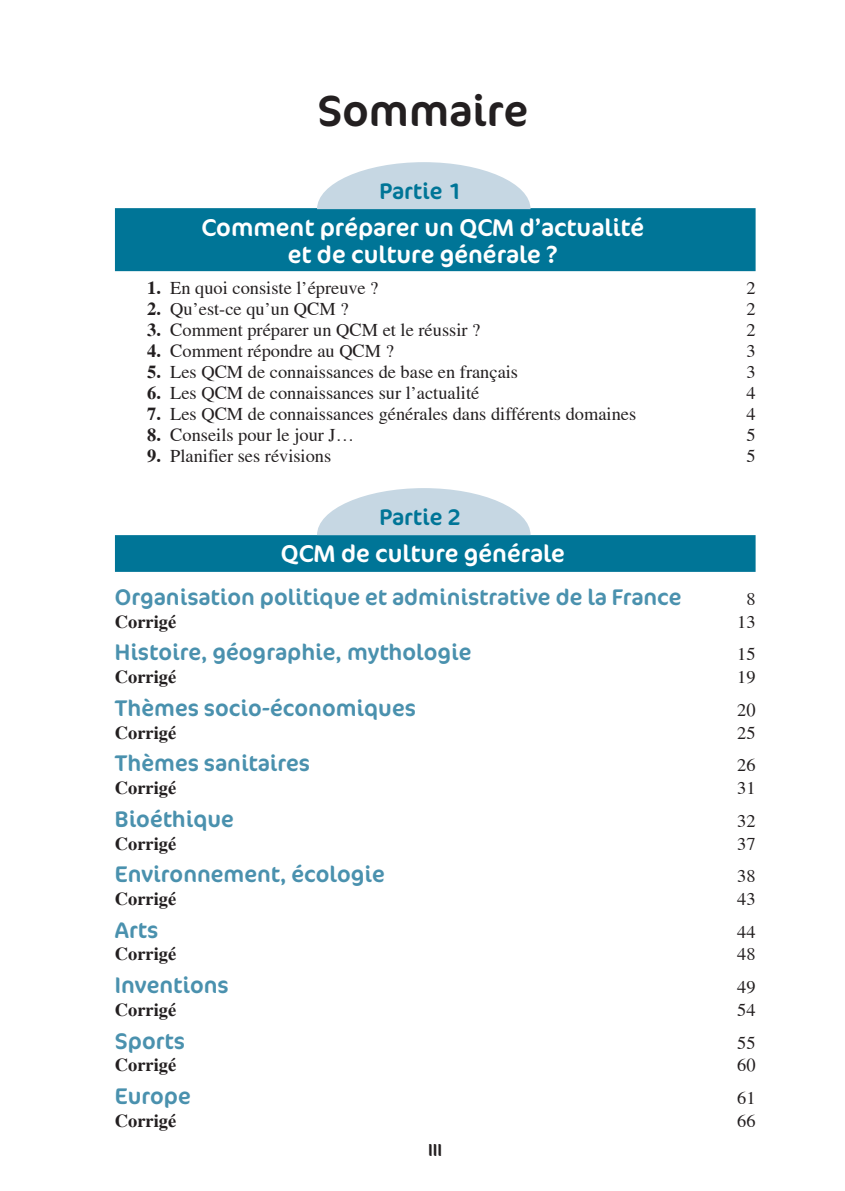
<style>
.page{position:relative;width:845px;height:1191px;background:#fff}
.page>*{position:absolute;margin:0;border:0;box-sizing:border-box;transform-origin:0 0}
.t1{font:43.75px "Cocon OT";color:#231f20}
.t2{font:24.5px/26.2px "Cocon OT";color:#fff;text-align:center}
.t3{font:22.75px "Cocon OT";color:#4a91ae}
.t4{font:22.75px "Cocon OT";color:#007597}
.t5{font:18.38px "Times";color:#231f20}
.t6{font:700 18.38px "Times";color:#231f20}
.t7{font:17.5px "Cocon OT";color:#231f20}
.s1{font-weight:700}
</style>
<div class="page">
<div style="left:115px;top:208px;width:640px;height:63px;background:#007597"></div>
<div style="left:115px;top:535px;width:640px;height:37px;background:#007597"></div>
<svg style="left:317px;top:162px;width:213px;height:47px"></svg>
<svg style="left:317px;top:488px;width:213px;height:47px"></svg>
<h1 class="t1" style="left:317px;top:85px;width:212px">Sommaire</h1>
<p class="t4" style="left:379px;top:178px;width:83px">Partie 1</p>
<h2 class="t2" style="left:201px;top:215px;width:444px">Comment préparer un QCM d’actualité et de culture générale ?</h2>
<p class="t5" style="left:147px;top:277px;width:232px"><span class="s1">1.</span> En quoi consiste l’épreuve ?</p>
<p class="t5" style="left:746px;top:277px;width:11px">2</p>
<p class="t5" style="left:147px;top:298px;width:203px"><span class="s1">2.</span> Qu’est-ce qu’un QCM ?</p>
<p class="t5" style="left:746px;top:298px;width:11px">2</p>
<p class="t5" style="left:147px;top:319px;width:334px"><span class="s1">3.</span> Comment préparer un QCM et le réussir ?</p>
<p class="t5" style="left:746px;top:319px;width:11px">2</p>
<p class="t5" style="left:147px;top:340px;width:248px"><span class="s1">4.</span> Comment répondre au QCM ?</p>
<p class="t5" style="left:746px;top:340px;width:11px">3</p>
<p class="t5" style="left:147px;top:361px;width:372px"><span class="s1">5.</span> Les QCM de connaissances de base en français</p>
<p class="t5" style="left:746px;top:361px;width:11px">3</p>
<p class="t5" style="left:147px;top:382px;width:333px"><span class="s1">6.</span> Les QCM de connaissances sur l’actualité</p>
<p class="t5" style="left:746px;top:382px;width:11px">4</p>
<p class="t5" style="left:147px;top:403px;width:490px"><span class="s1">7.</span> Les QCM de connaissances générales dans différents domaines</p>
<p class="t5" style="left:746px;top:403px;width:11px">4</p>
<p class="t5" style="left:147px;top:424px;width:208px"><span class="s1">8.</span> Conseils pour le jour J…</p>
<p class="t5" style="left:746px;top:424px;width:11px">5</p>
<p class="t5" style="left:147px;top:445px;width:185px"><span class="s1">9.</span> Planifier ses révisions</p>
<p class="t5" style="left:746px;top:445px;width:11px">5</p>
<p class="t4" style="left:379px;top:504px;width:83px">Partie 2</p>
<h2 class="t2" style="left:281px;top:541px;width:285px">QCM de culture générale</h2>
<p class="t3" style="left:115px;top:584px;width:568px">Organisation politique et administrative de la France</p>
<p class="t5" style="left:746px;top:588px;width:11px">8</p>
<p class="t6" style="left:115px;top:611px;width:63px">Corrigé</p>
<p class="t5" style="left:736px;top:611px;width:20px">13</p>
<p class="t3" style="left:115px;top:639px;width:358px">Histoire, géographie, mythologie</p>
<p class="t5" style="left:736px;top:644px;width:20px">15</p>
<p class="t6" style="left:115px;top:666px;width:63px">Corrigé</p>
<p class="t5" style="left:736px;top:666px;width:20px">19</p>
<p class="t3" style="left:115px;top:694px;width:302px">Thèmes socio-économiques</p>
<p class="t5" style="left:736px;top:699px;width:20px">20</p>
<p class="t6" style="left:115px;top:721px;width:63px">Corrigé</p>
<p class="t5" style="left:736px;top:722px;width:20px">25</p>
<p class="t3" style="left:115px;top:750px;width:196px">Thèmes sanitaires</p>
<p class="t5" style="left:736px;top:755px;width:20px">26</p>
<p class="t6" style="left:115px;top:777px;width:63px">Corrigé</p>
<p class="t5" style="left:736px;top:777px;width:20px">31</p>
<p class="t3" style="left:115px;top:805px;width:120px">Bioéthique</p>
<p class="t5" style="left:736px;top:810px;width:20px">32</p>
<p class="t6" style="left:115px;top:832px;width:63px">Corrigé</p>
<p class="t5" style="left:736px;top:833px;width:20px">37</p>
<p class="t3" style="left:115px;top:861px;width:271px">Environnement, écologie</p>
<p class="t5" style="left:736px;top:865px;width:20px">38</p>
<p class="t6" style="left:115px;top:888px;width:63px">Corrigé</p>
<p class="t5" style="left:736px;top:888px;width:20px">43</p>
<p class="t3" style="left:115px;top:916px;width:45px">Arts</p>
<p class="t5" style="left:736px;top:921px;width:20px">44</p>
<p class="t6" style="left:115px;top:943px;width:63px">Corrigé</p>
<p class="t5" style="left:736px;top:944px;width:20px">48</p>
<p class="t3" style="left:115px;top:972px;width:115px">Inventions</p>
<p class="t5" style="left:736px;top:976px;width:20px">49</p>
<p class="t6" style="left:115px;top:999px;width:63px">Corrigé</p>
<p class="t5" style="left:736px;top:999px;width:20px">54</p>
<p class="t3" style="left:115px;top:1027px;width:72px">Sports</p>
<p class="t5" style="left:736px;top:1032px;width:20px">55</p>
<p class="t6" style="left:115px;top:1054px;width:63px">Corrigé</p>
<p class="t5" style="left:736px;top:1054px;width:20px">60</p>
<p class="t3" style="left:115px;top:1082px;width:77px">Europe</p>
<p class="t5" style="left:736px;top:1087px;width:20px">61</p>
<p class="t6" style="left:115px;top:1109px;width:63px">Corrigé</p>
<p class="t5" style="left:736px;top:1110px;width:20px">66</p>
<p class="t7" style="left:428px;top:1140px;width:16px">III</p>
</div>
